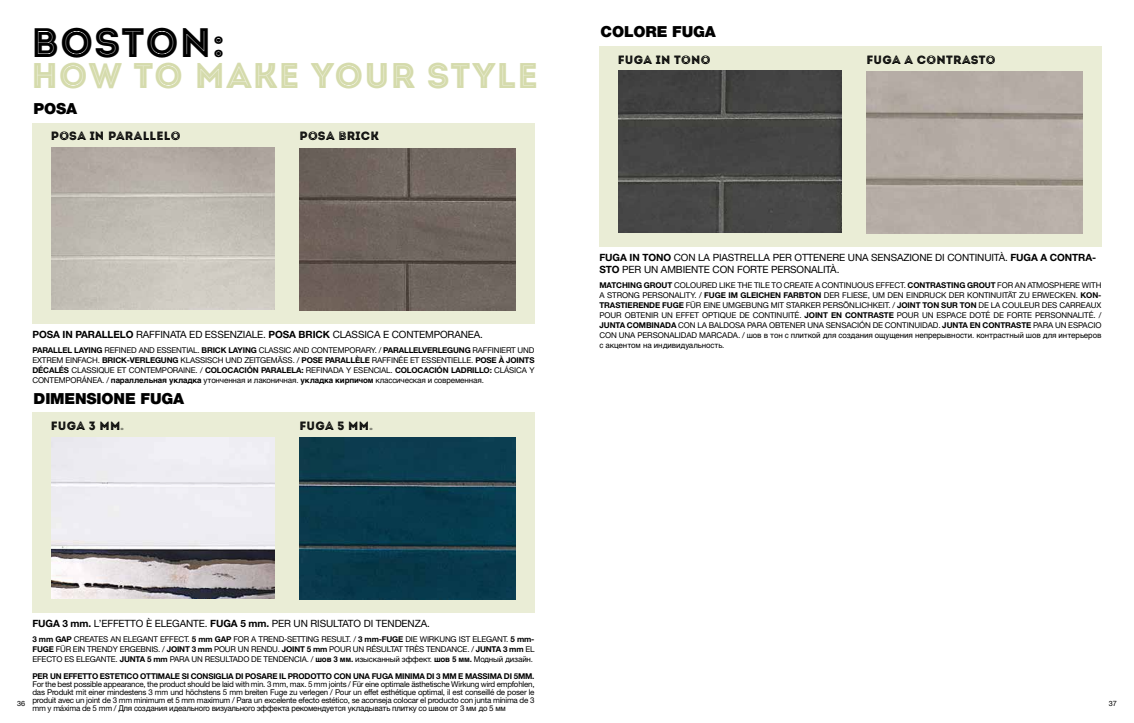
<style>
.page{position:relative;width:1134px;height:723px;background:#fff}
.page>*{position:absolute;margin:0;border:0;box-sizing:border-box;transform-origin:0 0}
.t1{font:41.1px "Intro Inline";letter-spacing:.02em;color:#000}
.t2{font:35.6px "Intro Inline";letter-spacing:.02em;color:#d5dbac}
.t3{font:900 15.3px "Helvetica Neue LT Std";letter-spacing:-.01em;color:#000}
.t4{font:12px "Intro Inline";letter-spacing:.02em;color:#000}
.t5{font:10px/12px "Helvetica Neue LT Std";letter-spacing:-.01em;color:#000}
.t6{font:8px/10px "Helvetica Neue LT Std";letter-spacing:-.02em;color:#000;text-align:justify}
.t7{font:8px/10px "Helvetica Cyr Upright";letter-spacing:-.02em;color:#000}
.t8{font:700 8px "Helvetica Neue LT Std";letter-spacing:-.02em;color:#000}
.t9{font:7.3px "Helvetica Neue LT Com";color:#000}
.s1{font-weight:700}
.s2{font-family:"Helvetica Neue LT Std"}
.s3{font-family:"Helvetica Cyr";font-weight:700}
.s4{font-family:"Helvetica Cyr Upright"}
</style>
<div class="page">
<svg style="left:32px;top:123px;width:502px;height:200px;background:#d2d0c1"></svg>
<div style="left:32px;top:413px;width:502px;height:200px;background:#eaedd6"></div>
<img style="left:52px;top:437px;width:223px;height:162px">
<img style="left:299px;top:148px;width:216px;height:162px">
<img style="left:299px;top:438px;width:216px;height:162px">
<svg style="left:599px;top:46px;width:502px;height:200px;background:#cac7b8"></svg>
<img style="left:619px;top:71px;width:222px;height:161px">
<h1 class="t1" style="left:31px;top:18px;width:196px">BOSTON:</h1>
<h2 class="t2" style="left:31px;top:54px;width:509px">HOW TO MAKE YOUR STYLE</h2>
<h3 class="t3" style="left:34px;top:99px;width:45px">POSA</h3>
<h3 class="t4" style="left:51px;top:129px;width:131px">POSA IN PARALLELO</h3>
<h3 class="t4" style="left:299px;top:129px;width:81px">POSA BRICK</h3>
<p class="t5" style="left:32px;top:328px;width:452px"><span class="s1">POSA IN PARALLELO</span> RAFFINATA ED ESSENZIALE. <span class="s1">POSA BRICK</span> CLASSICA E CONTEMPORANEA.</p>
<p class="t6" style="left:32px;top:345px;width:504px"><span class="s1">PARALLEL LAYING</span> REFINED AND ESSENTIAL. <span class="s1">BRICK LAYING</span> CLASSIC AND CONTEMPORARY. / <span class="s1">PARALLELVERLEGUNG</span> RAFFINIERT UND EXTREM EINFACH. <span class="s1">BRICK-VERLEGUNG</span> KLASSISCH UND ZEITGEMÄSS. / <span class="s1">POSE PARALLÈLE</span> RAFFINÉE ET ESSENTIELLE. <span class="s1">POSE À JOINTS DÉCALÉS</span> CLASSIQUE ET CONTEMPORAINE. / <span class="s1">COLOCACIÓN PARALELA:</span> REFINADA Y ESENCIAL. <span class="s1">COLOCACIÓN LADRILLO:</span> CLÁSICA Y</p>
<p class="t7" style="left:32px;top:375px;width:453px"><span class="s2">CONTEMPORÁNEA. /</span> <span class="s3">параллельная укладка</span> утонченная и лаконичная. <span class="s3">укладка кирпичом</span> классическая и современная.</p>
<h3 class="t3" style="left:34px;top:389px;width:152px">DIMENSIONE FUGA</h3>
<h3 class="t4" style="left:51px;top:419px;width:75px">FUGA 3 MM.</h3>
<h3 class="t4" style="left:299px;top:419px;width:75px">FUGA 5 MM.</h3>
<h3 class="t3" style="left:601px;top:23px;width:117px">COLORE FUGA</h3>
<h3 class="t4" style="left:618px;top:52px;width:94px">FUGA IN TONO</h3>
<h3 class="t4" style="left:866px;top:52px;width:131px">FUGA A CONTRASTO</h3>
<p class="t5" style="left:599px;top:251px;width:498px"><span class="s1">FUGA IN TONO</span> CON LA PIASTRELLA PER OTTENERE UNA SENSAZIONE DI CONTINUITÀ. <span class="s1">FUGA A CONTRA-<br>STO</span> PER UN AMBIENTE CON FORTE PERSONALITÀ.</p>
<p class="t6" style="left:599px;top:280px;width:504px"><span class="s1">MATCHING GROUT</span> COLOURED LIKE THE TILE TO CREATE A CONTINUOUS EFFECT. <span class="s1">CONTRASTING GROUT</span> FOR AN ATMOSPHERE WITH A STRONG PERSONALITY. / <span class="s1">FUGE IM GLEICHEN FARBTON</span> DER FLIESE, UM DEN EINDRUCK DER KONTINUITÄT ZU ERWECKEN. <span class="s1">KON-TRASTIERENDE FUGE</span> FÜR EINE UMGEBUNG MIT STARKER PERSÖNLICHKEIT. / <span class="s1">JOINT TON SUR TON</span> DE LA COULEUR DES CARREAUX POUR OBTENIR UN EFFET OPTIQUE DE CONTINUITÉ. <span class="s1">JOINT EN CONTRASTE</span> POUR UN ESPACE DOTÉ DE FORTE PERSONNALITÉ. / <span class="s1">JUNTA COMBINADA</span> CON LA BALDOSA PARA OBTENER UNA SENSACIÓN DE CONTINUIDAD. <span class="s1">JUNTA EN CONTRASTE</span> PARA UN ESPACIO</p>
<p class="t7" style="left:599px;top:330px;width:503px"><span class="s2">CON UNA PERSONALIDAD MARCADA. /</span> шов в тон с плиткой для создания ощущения непрерывности. контрастный шов для интерьеров с акцентом на индивидуальность.</p>
<p class="t5" style="left:32px;top:617px;width:399px"><span class="s1">FUGA 3 mm.</span> L’EFFETTO È ELEGANTE. <span class="s1">FUGA 5 mm.</span> PER UN RISULTATO DI TENDENZA.</p>
<p class="t6" style="left:32px;top:634px;width:504px"><span class="s1">3 mm GAP</span> CREATES AN ELEGANT EFFECT. <span class="s1">5 mm GAP</span> FOR A TREND-SETTING RESULT. / <span class="s1">3 mm-FUGE</span> DIE WIRKUNG IST ELEGANT. <span class="s1">5 mm-FUGE</span> FÜR EIN TRENDY ERGEBNIS. / <span class="s1">JOINT 3 mm</span> POUR UN RENDU. <span class="s1">JOINT 5 mm</span> POUR UN RÉSULTAT TRÈS TENDANCE. / <span class="s1">JUNTA 3 mm</span> EL EFECTO ES ELEGANTE. <span class="s1">JUNTA 5 mm</span> PARA UN RESULTADO DE TENDENCIA. / <span class="s3">шов 3 мм.</span> <span class="s4">изысканный эффект.</span> <span class="s3">шов 5 мм.</span> <span class="s4">Модный дизайн.</span></p>
<p class="t8" style="left:32px;top:671px;width:503px">PER UN EFFETTO ESTETICO OTTIMALE SI CONSIGLIA DI POSARE IL PRODOTTO CON UNA FUGA MINIMA DI 3 MM E MASSIMA DI 5MM.</p>
<p class="t6" style="left:32px;top:680px;width:504px;line-height:8px">For the best possible appearance, the product should be laid with min. 3 mm, max. 5 mm joints / Für eine optimale ästhetische Wirkung wird empfohlen, das Produkt mit einer mindestens 3 mm und höchstens 5 mm breiten Fuge zu verlegen / Pour un effet esthétique optimal, il est conseillé de poser le produit avec un joint de 3 mm minimum et 5 mm maximum / Para un excelente efecto estético, se aconseja colocar el producto con junta mínima de 3</p>
<p class="t7" style="left:32px;top:703px;width:475px"><span class="s2">mm y máxima de 5 mm /</span> Для создания идеального визуального эффекта рекомендуется укладывать плитку со швом от 3 мм до 5 мм</p>
<p class="t9" style="left:17px;top:699px;width:10px">36</p>
<p class="t9" style="left:1109px;top:699px;width:10px">37</p>
</div>
